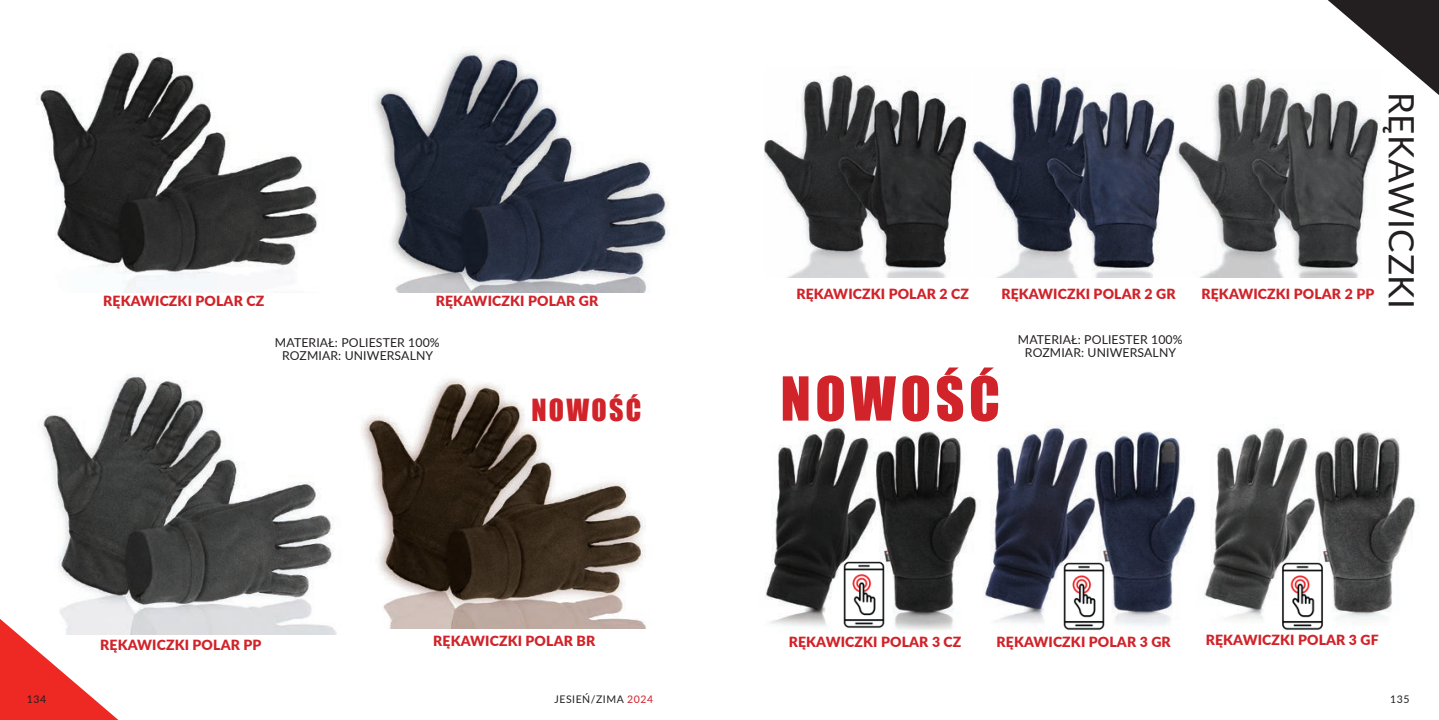
<style>
.page{position:relative;width:1439px;height:720px;background:#fff}
.page>*{position:absolute;margin:0;border:0;box-sizing:border-box;transform-origin:0 0}
.t1{font:56px "Impact";letter-spacing:.08em;color:#d1232a}
.t2{font:35px "Lato";letter-spacing:.02em;color:#231f20}
.t3{font:28px "Impact";letter-spacing:.08em;color:#d1232a}
.t4{font:900 14px "Lato";letter-spacing:.01em;color:#d1232a}
.t5{font:12.25px/13.3px "Lato";letter-spacing:.01em;color:#231f20;text-align:center}
.t6{font:10.5px "Lato";letter-spacing:.05em;color:#231f20}
.s1{color:#d1232a}
</style>
<div class="page">
<svg style="left:0;top:619px;width:149px;height:100px"></svg>
<svg style="left:1327px;top:0;width:112px;height:95px"></svg>
<img style="left:36px;top:51px;width:282px;height:241px">
<img style="left:374px;top:51px;width:295px;height:241px">
<img style="left:32px;top:375px;width:305px;height:259px">
<img style="left:361px;top:379px;width:285px;height:249px">
<img style="left:764px;top:73px;width:203px;height:205px">
<img style="left:972px;top:74px;width:203px;height:204px">
<img style="left:984px;top:425px;width:212px;height:201px">
<img style="left:1204px;top:427px;width:215px;height:193px">
<img style="left:765px;top:427px;width:215px;height:203px">
<img style="left:1175px;top:69px;width:205px;height:209px">
<img style="left:816px;top:558px;width:95px;height:71px">
<img style="left:1036px;top:560px;width:95px;height:70px">
<img style="left:1254px;top:560px;width:96px;height:70px">
<p class="t4" style="left:103px;top:290px;width:163px">RĘKAWICZKI POLAR CZ</p>
<p class="t4" style="left:436px;top:290px;width:164px">RĘKAWICZKI POLAR GR</p>
<p class="t5" style="left:275px;top:335px;width:166px">MATERIAŁ: POLIESTER 100%<br>ROZMIAR: UNIWERSALNY</p>
<h3 class="t3" style="left:531px;top:388px;width:111px">NOWOŚĆ</h3>
<p class="t4" style="left:100px;top:634px;width:163px">RĘKAWICZKI POLAR PP</p>
<p class="t4" style="left:433px;top:629px;width:163px">RĘKAWICZKI POLAR BR</p>
<p class="t4" style="left:796px;top:283px;width:174px">RĘKAWICZKI POLAR 2 CZ</p>
<p class="t4" style="left:1001px;top:283px;width:176px">RĘKAWICZKI POLAR 2 GR</p>
<p class="t5" style="left:1018px;top:332px;width:166px">MATERIAŁ: POLIESTER 100%<br>ROZMIAR: UNIWERSALNY</p>
<h1 class="t1" style="left:780px;top:355px;width:221px">NOWOŚĆ</h1>
<p class="t4" style="left:1201px;top:283px;width:174px">RĘKAWICZKI POLAR 2 PP</p>
<h2 class="t2" style="left:1426px;top:92px;width:219px;rotate:90deg">RĘKAWICZKI</h2>
<p class="t4" style="left:789px;top:631px;width:174px">RĘKAWICZKI POLAR 3 CZ</p>
<p class="t4" style="left:996px;top:631px;width:176px">RĘKAWICZKI POLAR 3 GR</p>
<p class="t4" style="left:1205px;top:629px;width:174px">RĘKAWICZKI POLAR 3 GF</p>
<p class="t6" style="left:27px;top:691px;width:21px">134</p>
<p class="t6" style="left:554px;top:691px;width:100px">JESIEŃ/ZIMA <span class="s1">2024</span></p>
<p class="t6" style="left:1390px;top:691px;width:21px">135</p>
</div>
